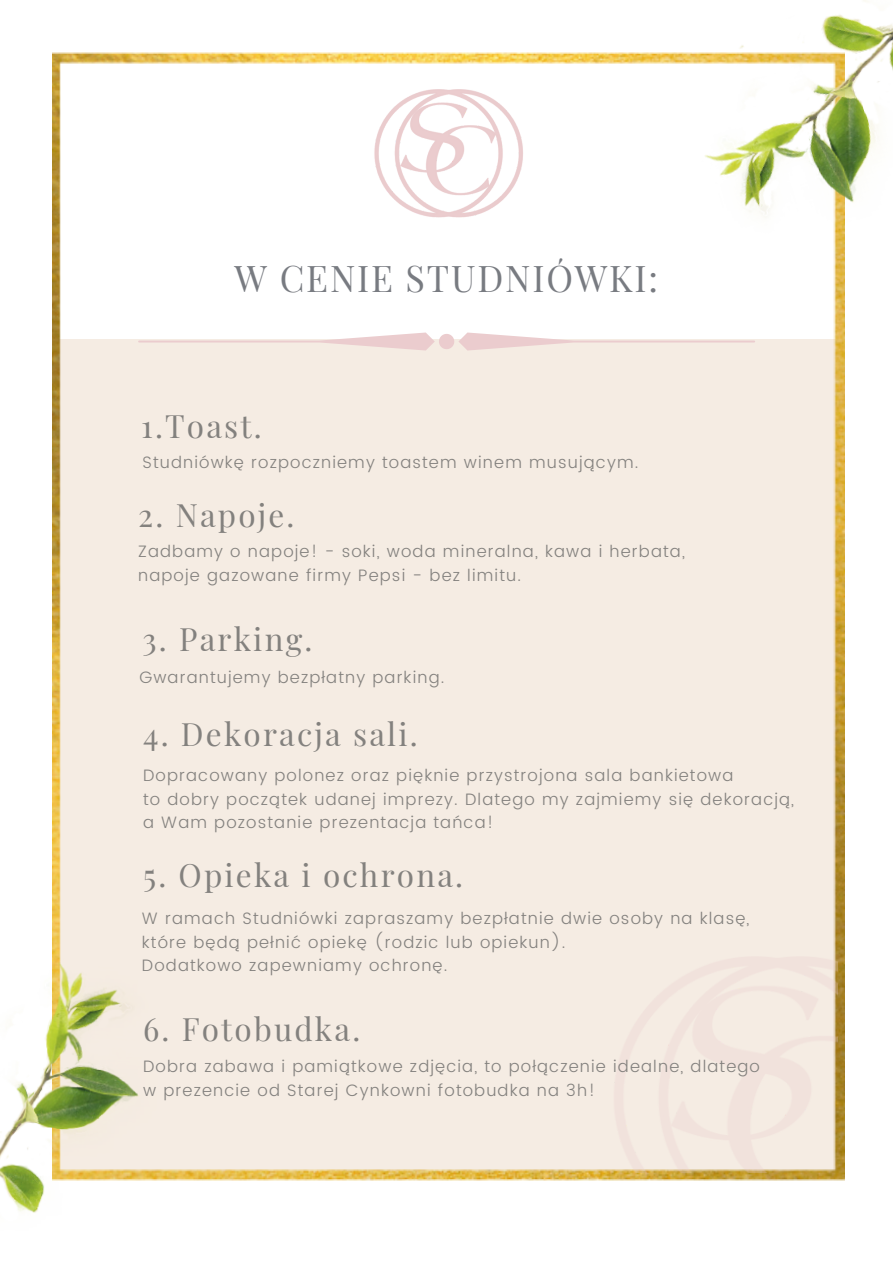
<style>
.page{position:relative;width:893px;height:1264px;background:#fff}
.page>*{position:absolute;margin:0;border:0;box-sizing:border-box;transform-origin:0 0}
.t1{font:36px "Playfair Display";letter-spacing:.05em;color:#787b81}
.t2{font:31.5px "Playfair Display";letter-spacing:.07em;color:#83817e}
.t3{font:300 16.5px/23.5px "Poppins";letter-spacing:.07em;color:#83817e}
</style>
<div class="page">
<img style="left:52px;top:52px;width:792px;height:1128px">
<img style="left:356px;top:89px;width:184px;height:142px">
<img style="left:0;top:889px;width:212px;height:324px">
<img style="left:609px;top:0;width:283px;height:319px">
<svg style="left:138px;top:332px;width:617px;height:18px"></svg>
<img style="left:574px;top:956px;width:263px;height:216px">
<h1 class="t1" style="left:235px;top:253px;width:425px">W CENIE STUDNIÓWKI:</h1>
<h2 class="t2" style="left:141px;top:404px;width:122px">1.Toast.</h2>
<p class="t3" style="left:142px;top:450px;width:497px">Studniówkę rozpoczniemy toastem winem musującym.</p>
<h2 class="t2" style="left:138px;top:493px;width:158px">2. Napoje.</h2>
<p class="t3" style="left:138px;top:540px;width:548px">Zadbamy o napoje! - soki, woda mineralna, kawa i herbata, napoje gazowane firmy Pepsi - bez limitu.</p>
<h2 class="t2" style="left:142px;top:616px;width:171px">3. Parking.</h2>
<p class="t3" style="left:139px;top:665px;width:306px">Gwarantujemy bezpłatny parking.</p>
<h2 class="t2" style="left:143px;top:712px;width:276px">4. Dekoracja sali.</h2>
<p class="t3" style="left:143px;top:763px;width:652px">Dopracowany polonez oraz pięknie przystrojona sala bankietowa<br>to dobry początek udanej imprezy. Dlatego my zajmiemy się dekoracją, a Wam pozostanie prezentacja tańca!</p>
<h2 class="t2" style="left:143px;top:852px;width:321px">5. Opieka i ochrona.</h2>
<p class="t3" style="left:142px;top:906px;width:609px">W ramach Studniówki zapraszamy bezpłatnie dwie osoby na klasę, które będą pełnić opiekę (rodzic lub opiekun).<br>Dodatkowo zapewniamy ochronę.</p>
<h2 class="t2" style="left:143px;top:1007px;width:219px">6. Fotobudka.</h2>
<p class="t3" style="left:143px;top:1054px;width:618px">Dobra zabawa i pamiątkowe zdjęcia, to połączenie idealne, dlatego w prezencie od Starej Cynkowni fotobudka na 3h!</p>
</div>
